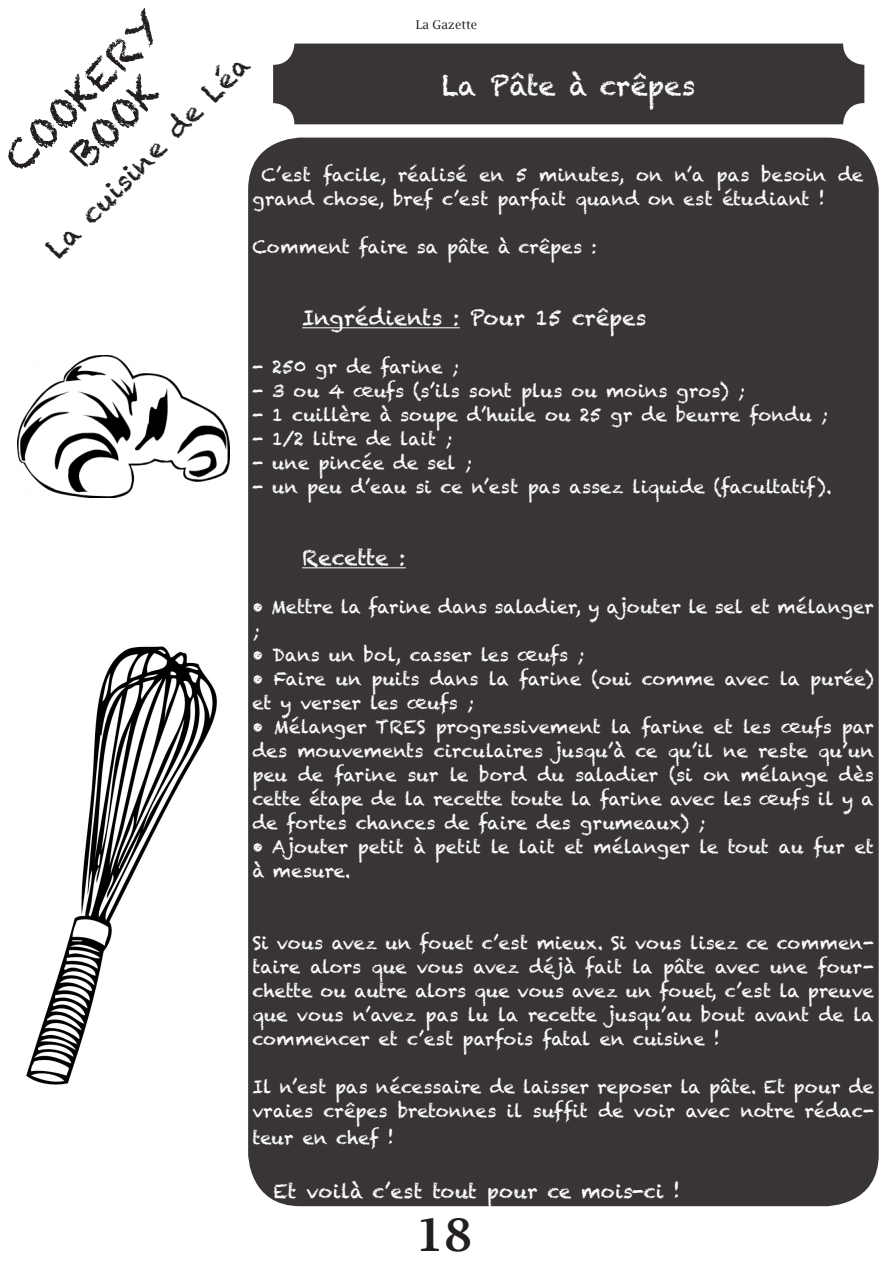
<style>
.page{position:relative;width:893px;height:1263px;background:#fff}
.page>*{position:absolute;margin:0;border:0;box-sizing:border-box;transform-origin:0 0}
.t1{font:600 45px "Lucida Bright";color:#231f20}
.t2{font:39px/43.5px "Chalkduster";color:#231f20;text-align:center}
.t3{font:27px "Chalkduster";color:#231f20}
.t4{font:27px "Chalkduster";color:#fff}
.t5{font:21px "Chalkduster";color:#fff}
.t6{font:19.5px "Chalkduster";letter-spacing:.005em;color:#fff}
.t7{font:18px/24px "Chalkduster";color:#fff}
.t8{font:12px "Lucida Bright";color:#231f20}
</style>
<div class="page">
<div style="left:247px;top:137px;width:632px;height:1070px;background:#393536;border-radius:53px"></div>
<hr style="left:302px;top:328px;width:158px;height:1px;background:#fff">
<hr style="left:302px;top:568px;width:104px;height:1px;background:#fff">
<img style="left:17px;top:355px;width:213px;height:142px">
<img style="left:26px;top:646px;width:191px;height:439px">
<div style="left:273px;top:44px;width:591px;height:80px;background:#393536;border-radius:21px"></div>
<h2 class="t2" style="left:-4px;top:149px;width:207px;rotate:-45deg">COOKERY<br>BOOK</h2>
<p class="t8" style="left:416px;top:18px;width:63px">La Gazette</p>
<h3 class="t3" style="left:40px;top:242px;width:276px;rotate:-45deg">La cuisine de Léa</h3>
<h3 class="t4" style="left:442px;top:70px;width:255px">La Pâte à crêpes</h3>
<p class="t7" style="left:252px;top:162px;width:612px;text-indent:9px">C’est facile, réalisé en 5 minutes, on n’a pas besoin de grand chose, bref c’est parfait quand on est étudiant !</p>
<p class="t7" style="left:252px;top:234px;width:346px">Comment faire sa pâte à crêpes :</p>
<p class="t5" style="left:302px;top:305px;width:346px">Ingrédients : Pour 15 crêpes</p>
<p class="t7" style="left:252px;top:354px;width:208px">- 250 gr de farine ;</p>
<p class="t7" style="left:252px;top:378px;width:494px">- 3 ou 4 œufs (s’ils sont plus ou moins gros) ;</p>
<p class="t7" style="left:252px;top:402px;width:577px">- 1 cuillère à soupe d’huile ou 25 gr de beurre fondu ;</p>
<p class="t7" style="left:252px;top:426px;width:202px">- 1/2 litre de lait ;</p>
<p class="t7" style="left:252px;top:450px;width:222px">- une pincée de sel ;</p>
<p class="t7" style="left:252px;top:474px;width:581px">- un peu d’eau si ce n’est pas assez liquide (facultatif).</p>
<p class="t5" style="left:302px;top:545px;width:105px">Recette :</p>
<p class="t7" style="left:252px;top:594px;width:623px">• Mettre la farine dans saladier, y ajouter le sel et mélanger ;</p>
<p class="t7" style="left:252px;top:642px;width:334px">• Dans un bol, casser les œufs ;</p>
<p class="t7" style="left:252px;top:666px;width:623px">• Faire un puits dans la farine (oui comme avec la purée) et y verser les œufs ;</p>
<p class="t7" style="left:252px;top:714px;width:623px;text-align:justify">• Mélanger TRES progressivement la farine et les œufs par des mouvements circulaires jusqu’à ce qu’il ne reste qu’un peu de farine sur le bord du saladier (si on mélange dès cette étape de la recette toute la farine avec les œufs il y a de fortes chances de faire des grumeaux) ;</p>
<p class="t7" style="left:252px;top:834px;width:623px">• Ajouter petit à petit le lait et mélanger le tout au fur et à mesure.</p>
<p class="t7" style="left:252px;top:930px;width:623px;text-align:justify">Si vous avez un fouet c’est mieux. Si vous lisez ce commen&shy;taire alors que vous avez déjà fait la pâte avec une four&shy;chette ou autre alors que vous avez un fouet, c’est la preuve que vous n’avez pas lu la recette jusqu’au bout avant de la commencer et c’est parfois fatal en cuisine !</p>
<p class="t7" style="left:252px;top:1074px;width:623px">Il n’est pas nécessaire de laisser reposer la pâte. Et pour de vraies crêpes bretonnes il suffit de voir avec notre rédac-</p>
<p class="t7" style="left:252px;top:1125px;width:143px">teur en chef !</p>
<p class="t6" style="left:273px;top:1180px;width:409px">Et voilà c’est tout pour ce mois-ci !</p>
<h1 class="t1" style="left:416px;top:1209px;width:58px">18</h1>
</div>
